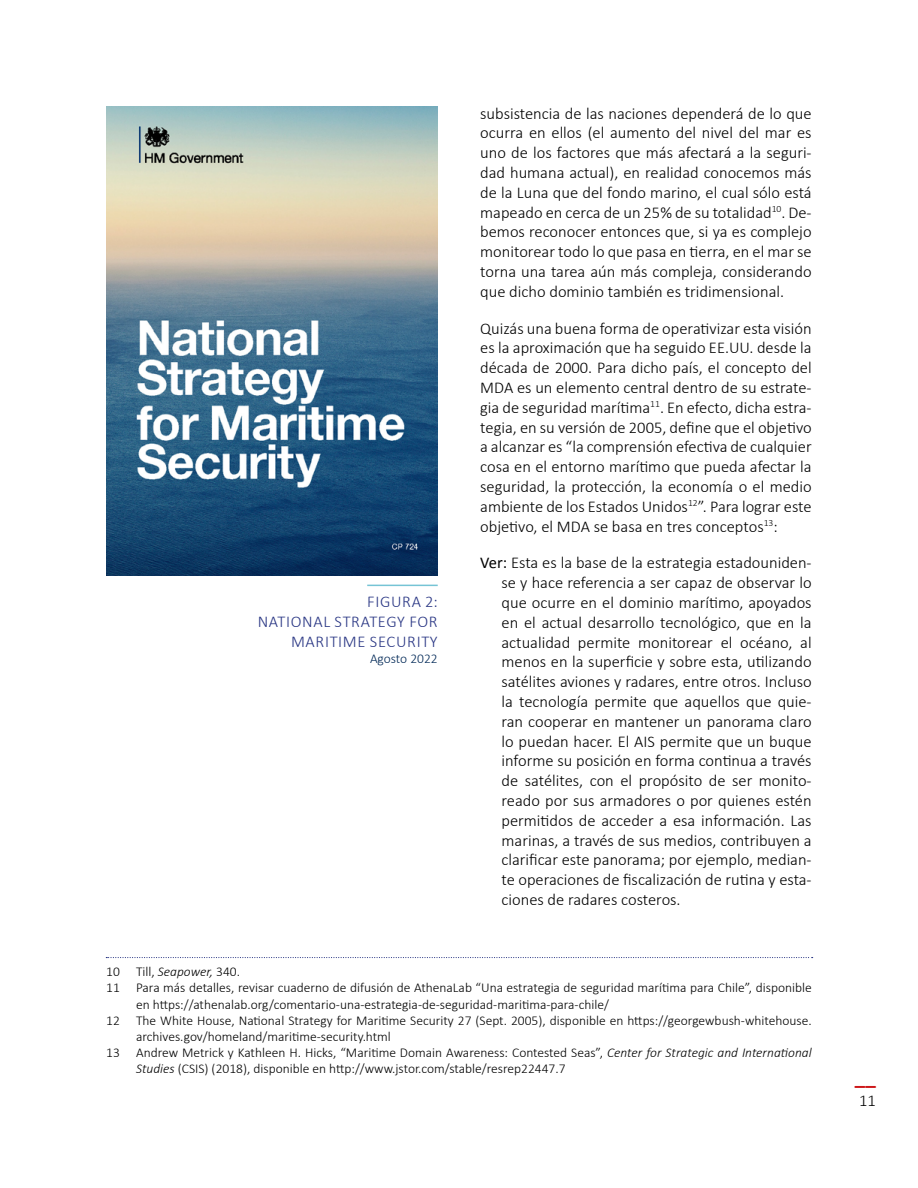
<style>
.page{position:relative;width:918px;height:1188px;background:#fff}
.page>*{position:absolute;margin:0;border:0;box-sizing:border-box;transform-origin:0 0}
.t1{font:700 21px "Calibri";color:#cd1719}
.texto{font:300 16.5px/19.8px "Calibri";color:#000;text-align:justify}
.listado{font:300 16.5px/19.8px "Calibri";color:#000;text-align:justify}
.tit_imagen{font:300 16.5px/19.8px "Calibri";letter-spacing:.04em;color:#283583;text-align:right}
.nota_al_pie{font:300 13.5px/16.2px "Calibri";color:#000}
.fuente_imagen{font:300 13.5px "Calibri";color:#002856}
.s1{font-weight:400}
.s2{font-style:italic}
</style>
<div class="page">
<svg style="left:106px;top:957px;width:707px;height:1px"></svg>
<img style="left:106px;top:106px;width:332px;height:469px">
<hr style="left:367px;top:585px;width:71px;height:1px;background:#76c4d5">
<p class="tit_imagen" style="left:258px;top:592px;width:182px">FIGURA 2:<br>NATIONAL STRATEGY FOR<br>MARITIME SECURITY</p>
<p class="fuente_imagen" style="left:370px;top:650px;width:69px">Agosto 2022</p>
<p class="texto" style="left:480px;top:103px;width:333px">subsistencia de las naciones dependerá de lo que ocurra en ellos (el aumento del nivel del mar es uno de los factores que más afectará a la seguri&shy;dad humana actual), en realidad conocemos más de la Luna que del fondo marino, el cual sólo está mapeado en cerca de un 25% de su totalidad<sup>10</sup>. De&shy;bemos reconocer entonces que, si ya es complejo monitorear todo lo que pasa en tierra, en el mar se torna una tarea aún más compleja, considerando que dicho dominio también es tridimensional.</p>
<p class="texto" style="left:480px;top:318px;width:333px">Quizás una buena forma de operativizar esta visión es la aproximación que ha seguido EE.UU. desde la década de 2000. Para dicho país, el concepto del MDA es un elemento central dentro de su estrate&shy;gia de seguridad marítima<sup>11</sup>. En efecto, dicha estra&shy;tegia, en su versión de 2005, define que el objetivo a alcanzar es “la comprensión efectiva de cualquier cosa en el entorno marítimo que pueda afectar la seguridad, la protección, la economía o el medio ambiente de los Estados Unidos<sup>12</sup>”. Para lograr este objetivo, el MDA se basa en tres conceptos<sup>13</sup>:</p>
<p class="listado" style="left:502px;top:553px;width:312px;text-indent:-21px"><span class="s1">Ver:</span> Esta es la base de la estrategia estadouniden&shy;se y hace referencia a ser capaz de observar lo que ocurre en el dominio marítimo, apoyados en el actual desarrollo tecnológico, que en la actualidad permite monitorear el océano, al menos en la superficie y sobre esta, utilizando satélites aviones y radares, entre otros. Incluso la tecnología permite que aquellos que quie&shy;ran cooperar en mantener un panorama claro lo puedan hacer. El AIS permite que un buque informe su posición en forma continua a través de satélites, con el propósito de ser monito&shy;reado por sus armadores o por quienes estén permitidos de acceder a esa información. Las marinas, a través de sus medios, contribuyen a clarificar este panorama; por ejemplo, median&shy;te operaciones de fiscalización de rutina y esta&shy;ciones de radares costeros.</p>
<p class="nota_al_pie" style="left:106px;top:963px;width:135px">10 Till, <span class="s2">Seapower,</span> 340.</p>
<p class="nota_al_pie" style="left:136px;top:980px;width:677px;text-indent:-30px">11 Para más detalles, revisar cuaderno de difusión de AthenaLab “Una estrategia de seguridad marítima para Chile”, disponible en https://athenalab.org/comentario-una-estrategia-de-seguridad-maritima-para-chile/</p>
<p class="nota_al_pie" style="left:136px;top:1012px;width:677px;text-indent:-30px">12 The White House, National Strategy for Maritime Security 27 (Sept. 2005), disponible en https://georgewbush-whitehouse. archives.gov/homeland/maritime-security.html</p>
<p class="nota_al_pie" style="left:136px;top:1044px;width:677px;text-indent:-30px">13 Andrew Metrick y Kathleen H. Hicks, “Maritime Domain Awareness: Contested Seas”, <span class="s2">Center for Strategic and International<br>Studies</span> (CSIS) (2018), disponible en http://www.jstor.com/stable/resrep22447.7</p>
<p class="t1" style="left:855px;top:1063px;width:22px">__</p>
<p class="listado" style="left:859px;top:1091px;width:18px">11</p>
</div>
